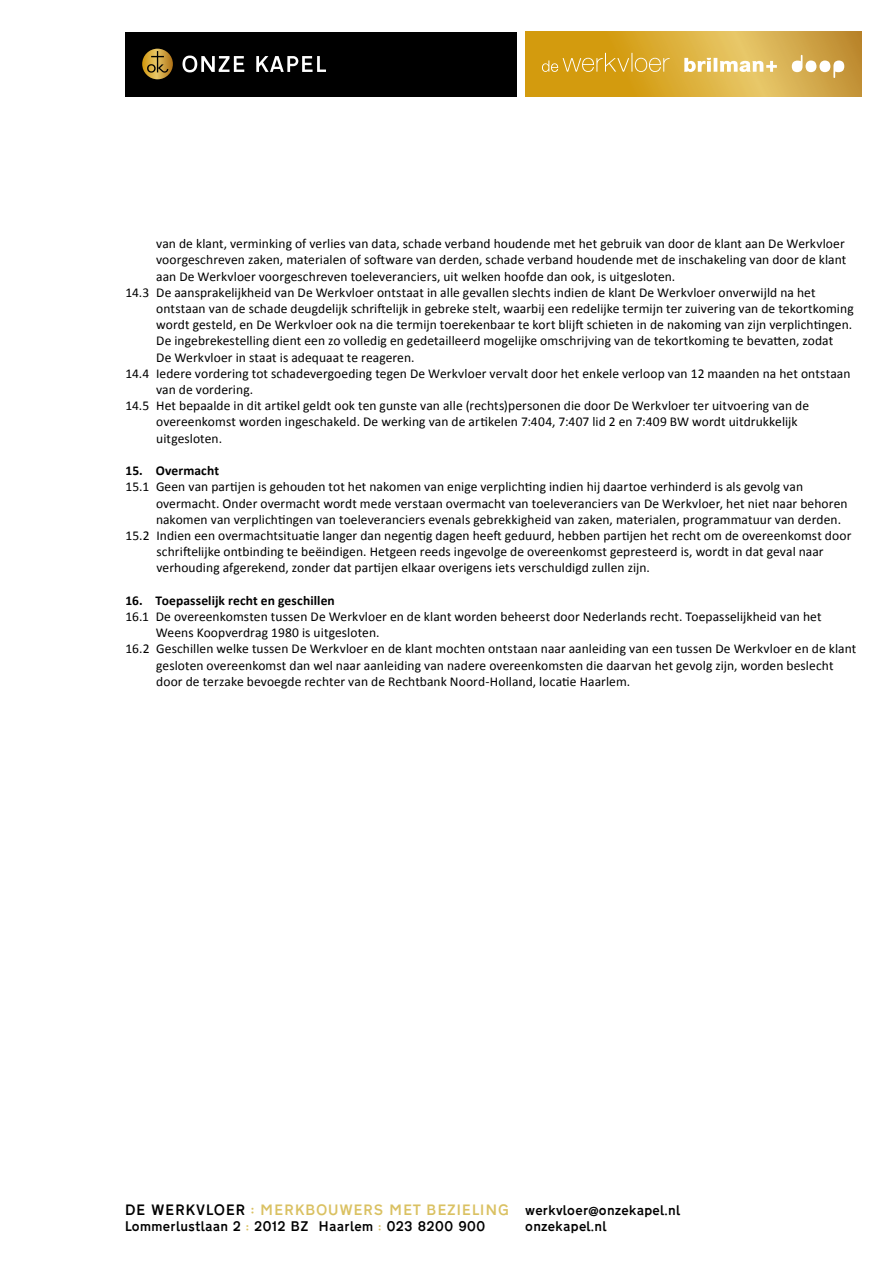
<style>
.page{position:relative;width:893px;height:1263px;background:#fff}
.page>*{position:absolute;margin:0;border:0;box-sizing:border-box;transform-origin:0 0}
.t1{font:13.5px "Calibri";letter-spacing:.005em;color:#000}
.t2{font:700 13.5px "Calibri";letter-spacing:.01em;color:#000}
.t3{font:10.5px "Raoul TRANSPORT Britannique";letter-spacing:.005em;color:#dac162}
.t4{font:9.75px/16.5px "Raoul TRANSPORT Britannique";color:#000}
.s1{color:#000}
.s2{font-family:"Avenir LT Std";font-weight:800;font-size:12.75px}
</style>
<div class="page">
<svg style="left:525px;top:32px;width:336px;height:64px;background:#d6a835"></svg>
<div style="left:125px;top:32px;width:392px;height:64px;background:#000"></div>
<svg style="left:792px;top:55px;width:52px;height:23px"></svg>
<svg style="left:542px;top:53px;width:127px;height:19px;background:#daac37"></svg>
<svg style="left:684px;top:58px;width:93px;height:14px"></svg>
<svg style="left:182px;top:56px;width:144px;height:16px"></svg>
<svg style="left:142px;top:49px;width:31px;height:30px"></svg>
<p class="t1" style="left:156px;top:235px;width:690px">van de klant, verminking of verlies van data, schade verband houdende met het gebruik van door de klant aan De Werkvloer</p>
<p class="t1" style="left:156px;top:251px;width:692px">voorgeschreven zaken, materialen of software van derden, schade verband houdende met de inschakeling van door de klant</p>
<p class="t1" style="left:156px;top:268px;width:521px">aan De Werkvloer voorgeschreven toeleveranciers, uit welken hoofde dan ook, is uitgesloten.</p>
<p class="t1" style="left:125px;top:284px;width:692px">14.3 De aansprakelijkheid van De Werkvloer ontstaat in alle gevallen slechts indien de klant De Werkvloer onverwijld na het</p>
<p class="t1" style="left:156px;top:300px;width:699px">ontstaan van de schade deugdelijk schriftelijk in gebreke stelt, waarbij een redelijke termijn ter zuivering van de tekortkoming</p>
<p class="t1" style="left:156px;top:316px;width:698px">wordt gesteld, en De Werkvloer ook na die termijn toerekenbaar te kort blijft schieten in de nakoming van zijn verplichtingen.</p>
<p class="t1" style="left:156px;top:332px;width:679px">De ingebrekestelling dient een zo volledig en gedetailleerd mogelijke omschrijving van de tekortkoming te bevatten, zodat</p>
<p class="t1" style="left:156px;top:349px;width:260px">De Werkvloer in staat is adequaat te reageren.</p>
<p class="t1" style="left:125px;top:365px;width:726px">14.4 Iedere vordering tot schadevergoeding tegen De Werkvloer vervalt door het enkele verloop van 12 maanden na het ontstaan</p>
<p class="t1" style="left:156px;top:381px;width:99px">van de vordering.</p>
<p class="t1" style="left:125px;top:397px;width:685px">14.5 Het bepaalde in dit artikel geldt ook ten gunste van alle (rechts)personen die door De Werkvloer ter uitvoering van de</p>
<p class="t1" style="left:156px;top:413px;width:643px">overeenkomst worden ingeschakeld. De werking van de artikelen 7:404, 7:407 lid 2 en 7:409 BW wordt uitdrukkelijk</p>
<p class="t1" style="left:156px;top:430px;width:67px">uitgesloten.</p>
<p class="t2" style="left:125px;top:462px;width:95px">15. Overmacht</p>
<p class="t1" style="left:125px;top:478px;width:679px">15.1 Geen van partijen is gehouden tot het nakomen van enige verplichting indien hij daartoe verhinderd is als gevolg van</p>
<p class="t1" style="left:156px;top:494px;width:693px">overmacht. Onder overmacht wordt mede verstaan overmacht van toeleveranciers van De Werkvloer, het niet naar behoren</p>
<p class="t1" style="left:156px;top:511px;width:687px">nakomen van verplichtingen van toeleveranciers evenals gebrekkigheid van zaken, materialen, programmatuur van derden.</p>
<p class="t1" style="left:125px;top:527px;width:727px">15.2 Indien een overmachtsituatie langer dan negentig dagen heeft geduurd, hebben partijen het recht om de overeenkomst door</p>
<p class="t1" style="left:156px;top:543px;width:669px">schriftelijke ontbinding te beëindigen. Hetgeen reeds ingevolge de overeenkomst gepresteerd is, wordt in dat geval naar</p>
<p class="t1" style="left:156px;top:559px;width:495px">verhouding afgerekend, zonder dat partijen elkaar overigens iets verschuldigd zullen zijn.</p>
<p class="t2" style="left:125px;top:592px;width:211px">16. Toepasselijk recht en geschillen</p>
<p class="t1" style="left:125px;top:608px;width:698px">16.1 De overeenkomsten tussen De Werkvloer en de klant worden beheerst door Nederlands recht. Toepasselijkheid van het</p>
<p class="t1" style="left:156px;top:624px;width:225px">Weens Koopverdrag 1980 is uitgesloten.</p>
<p class="t1" style="left:125px;top:640px;width:732px">16.2 Geschillen welke tussen De Werkvloer en de klant mochten ontstaan naar aanleiding van een tussen De Werkvloer en de klant</p>
<p class="t1" style="left:156px;top:656px;width:679px">gesloten overeenkomst dan wel naar aanleiding van nadere overeenkomsten die daarvan het gevolg zijn, worden beslecht</p>
<p class="t1" style="left:156px;top:673px;width:476px">door de terzake bevoegde rechter van de Rechtbank Noord-Holland, locatie Haarlem.</p>
<p class="t3" style="left:124px;top:1205px;width:386px"><span class="s1">DE WERKVLOER</span> : MERKBOUWERS MET BEZIELING</p>
<p class="t4" style="left:124px;top:1219px;width:363px">Lommerlustlaan 2 <sup>:</sup> 2012 BZ Haarlem <sup>:</sup> 023 8200 900</p>
<p class="t4" style="left:525px;top:1203px;width:157px">werkvloer<span class="s2">@</span>onzekapel.nl onzekapel.nl</p>
</div>
